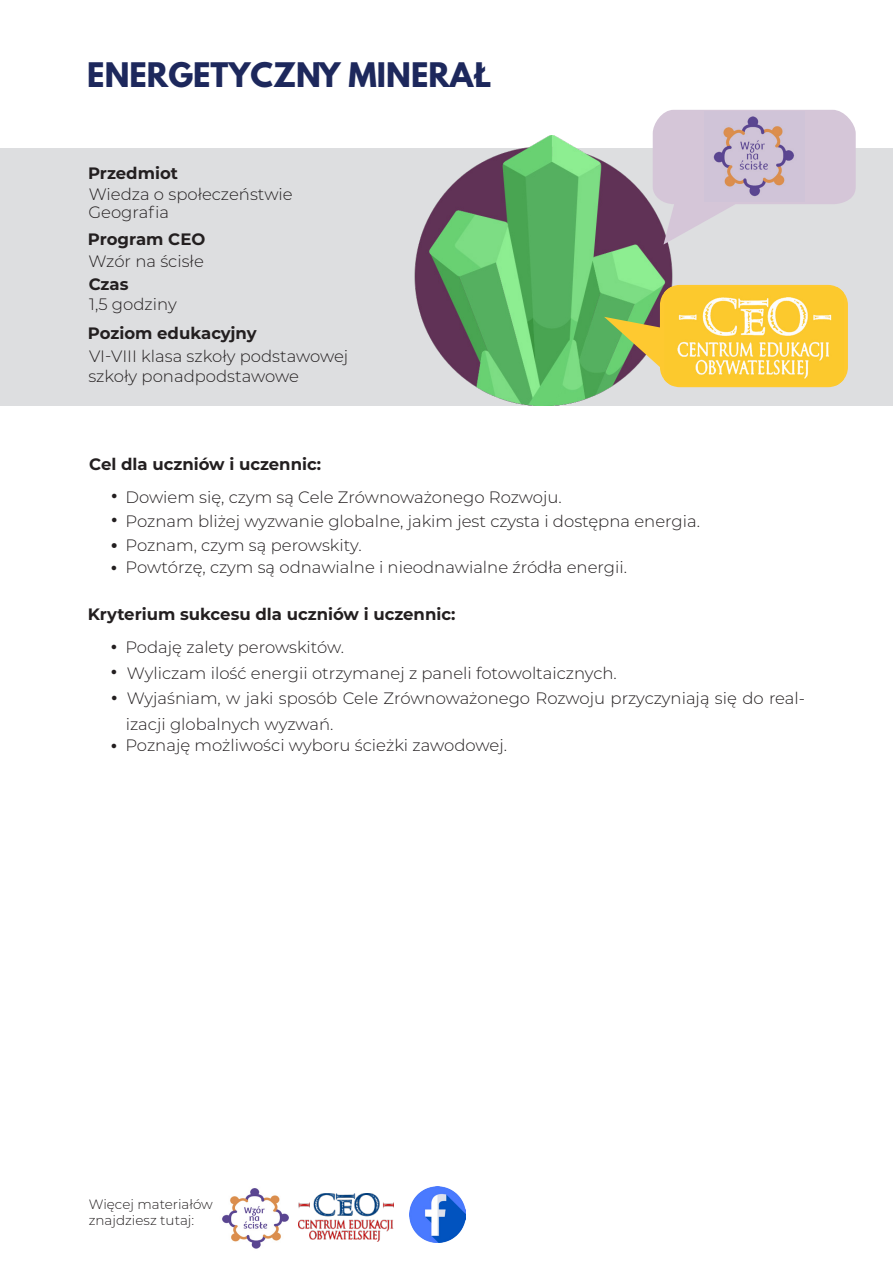
<style>
.page{position:relative;width:893px;height:1263px;background:#fff}
.page>*{position:absolute;margin:0;border:0;box-sizing:border-box;transform-origin:0 0}
.t1{font:700 30px "League Spartan";color:#1d285c}
.t2{font:300 16.5px "Montserrat";color:#231f20}
.t3{font:700 16.5px "Montserrat";color:#231f20}
.t4{font:300 13.5px "Montserrat";color:#231f20}
.s1{font-weight:700;font-size:18px}
.s2{font-weight:700;font-size:19.5px}
</style>
<div class="page">
<div style="left:0;top:148px;width:893px;height:258px;background:#dddee0"></div>
<img style="left:414px;top:136px;width:264px;height:270px">
<svg style="left:653px;top:110px;width:203px;height:134px"></svg>
<img style="left:704px;top:111px;width:100px;height:91px">
<div style="left:660px;top:285px;width:188px;height:102px;background:#fec930;border-radius:20px"></div>
<img style="left:664px;top:287px;width:179px;height:98px">
<img style="left:222px;top:1188px;width:67px;height:61px">
<img style="left:299px;top:1194px;width:95px;height:48px">
<img style="left:409px;top:1187px;width:56px;height:55px">
<p class="t1" style="left:87px;top:52px;width:405px">ENERGETYCZNY MINERAŁ</p>
<p class="t3" style="left:88px;top:161px;width:91px">Przedmiot</p>
<p class="t2" style="left:89px;top:183px;width:205px">Wiedza o społeczeństwie</p>
<p class="t2" style="left:88px;top:201px;width:82px">Geografia</p>
<p class="t3" style="left:88px;top:227px;width:119px">Program CEO</p>
<p class="t2" style="left:89px;top:250px;width:117px">Wzór na ścisłe</p>
<p class="t3" style="left:89px;top:273px;width:41px">Czas</p>
<p class="t2" style="left:89px;top:293px;width:89px">1,5 godziny</p>
<p class="t3" style="left:88px;top:321px;width:170px">Poziom edukacyjny</p>
<p class="t2" style="left:89px;top:345px;width:261px">VI-VIII klasa szkoły podstawowej</p>
<p class="t2" style="left:88px;top:365px;width:212px">szkoły ponadpodstawowe</p>
<p class="t3" style="left:89px;top:452px;width:233px">Cel dla uczniów i uczennic:</p>
<p class="t2" style="left:111px;top:486px;width:452px"><span class="s1">•</span> Dowiem się, czym są Cele Zrównoważonego Rozwoju.</p>
<p class="t2" style="left:111px;top:510px;width:590px"><span class="s1">•</span> Poznam bliżej wyzwanie globalne, jakim jest czysta i dostępna energia.</p>
<p class="t2" style="left:111px;top:534px;width:252px"><span class="s2">•</span> Poznam, czym są perowskity.</p>
<p class="t2" style="left:111px;top:555px;width:518px"><span class="s1">•</span> Powtórzę, czym są odnawialne i nieodnawialne źródła energii.</p>
<p class="t3" style="left:88px;top:602px;width:369px">Kryterium sukcesu dla uczniów i uczennic:</p>
<p class="t2" style="left:111px;top:636px;width:235px"><span class="s1">•</span> Podaję zalety perowskitów.</p>
<p class="t2" style="left:111px;top:662px;width:507px"><span class="s1">•</span> Wyliczam ilość energii otrzymanej z paneli fotowoltaicznych.</p>
<p class="t2" style="left:111px;top:687px;width:696px"><span class="s1">•</span> Wyjaśniam, w jaki sposób Cele Zrównoważonego Rozwoju przyczyniają się do real-</p>
<p class="t2" style="left:126px;top:713px;width:209px">izacji globalnych wyzwań.</p>
<p class="t2" style="left:111px;top:734px;width:398px"><span class="s1">•</span> Poznaję możliwości wyboru ścieżki zawodowej.</p>
<p class="t4" style="left:89px;top:1195px;width:126px">Więcej materiałów</p>
<p class="t4" style="left:89px;top:1211px;width:107px">znajdziesz tutaj:</p>
</div>
